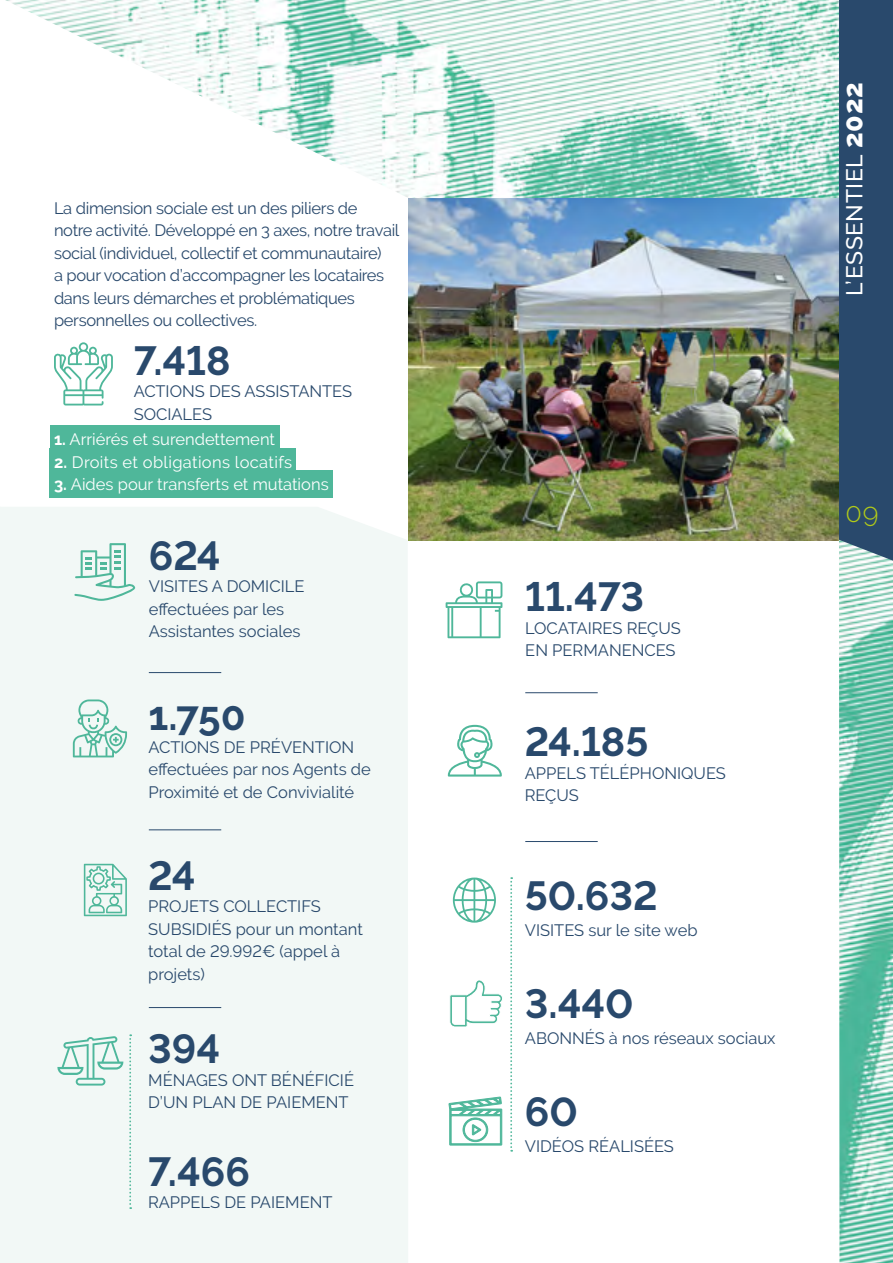
<style>
.page{position:relative;width:893px;height:1263px;background:#fff}
.page>*{position:absolute;margin:0;border:0;box-sizing:border-box;transform-origin:0 0}
.Données_chiffre{font:700 40.5px "Raleway";color:#29496c}
.t1{font:300 27px "Raleway";color:#b2cb18}
.t2{font:500 22.95px "Raleway";letter-spacing:.025em;color:#fff}
.données_texte{font:16.5px/22.5px "Raleway";color:#29496c}
.données_texte-2{font:16.5px/22.5px "Raleway";letter-spacing:-.02em;color:#29496c}
.données_texte-3{font:16.5px "Raleway";color:#fff}
.données_texte-4{font:16.5px "Raleway";letter-spacing:.02em;color:#fff}
.s1{font-weight:700}
.s2{font-weight:800;font-size:27px}
</style>
<div class="page">
<img style="left:5px;top:0;width:834px;height:195px">
<img style="left:839px;top:561px;width:54px;height:702px">
<div style="left:1px;top:507px;width:407px;height:756px;background:#f2f8f6"></div>
<svg style="left:84px;top:864px;width:43px;height:52px"></svg>
<svg style="left:446px;top:581px;width:56px;height:57px"></svg>
<svg style="left:448px;top:725px;width:54px;height:52px"></svg>
<svg style="left:510px;top:877px;width:2px;height:275px"></svg>
<hr style="left:149px;top:672px;width:72px;height:1px;background:#29496c">
<hr style="left:525px;top:692px;width:73px;height:1px;background:#29496c">
<hr style="left:525px;top:841px;width:73px;height:1px;background:#29496c">
<hr style="left:149px;top:829px;width:72px;height:1px;background:#29496c">
<hr style="left:149px;top:1007px;width:72px;height:1px;background:#29496c">
<svg style="left:54px;top:342px;width:59px;height:63px"></svg>
<img style="left:408px;top:198px;width:431px;height:342px">
<div style="left:839px;top:0;width:54px;height:561px;background:#29496c"></div>
<svg style="left:57px;top:1036px;width:66px;height:49px"></svg>
<svg style="left:129px;top:1034px;width:2px;height:175px"></svg>
<svg style="left:74px;top:543px;width:62px;height:58px"></svg>
<div style="left:50px;top:425px;width:229px;height:28px;background:#4fb79a"></div>
<div style="left:50px;top:448px;width:246px;height:28px;background:#4fb79a"></div>
<div style="left:50px;top:470px;width:283px;height:28px;background:#4fb79a"></div>
<svg style="left:73px;top:699px;width:54px;height:58px"></svg>
<svg style="left:453px;top:877px;width:43px;height:46px"></svg>
<svg style="left:449px;top:980px;width:53px;height:47px"></svg>
<svg style="left:448px;top:1097px;width:54px;height:48px"></svg>
<svg style="left:0;top:507px;width:1px;height:756px"></svg>
<p class="données_texte-2" style="left:54px;top:196px;width:347px">La dimension sociale est un des piliers de notre activité. Développé en 3 axes, notre travail social (individuel, collectif et communautaire)<br>a pour vocation d’accompagner les locataires dans leurs démarches et problématiques personnelles ou collectives.</p>
<p class="Données_chiffre" style="left:134px;top:338px;width:98px">7.418</p>
<p class="données_texte" style="left:134px;top:380px;width:220px">ACTIONS DES ASSISTANTES<br>SOCIALES</p>
<p class="données_texte-3" style="left:54px;top:430px;width:223px"><span class="s1">1.</span> Arriérés et surendettement</p>
<p class="données_texte-4" style="left:54px;top:452px;width:240px"><span class="s1">2.</span> Droits et obligations locatifs</p>
<p class="données_texte-3" style="left:54px;top:475px;width:276px"><span class="s1">3.</span> Aides pour transferts et mutations</p>
<p class="Données_chiffre" style="left:149px;top:532px;width:73px">624</p>
<p class="données_texte" style="left:149px;top:575px;width:157px">VISITES A DOMICILE</p>
<p class="données_texte" style="left:149px;top:598px;width:153px">effectuées par les<br>Assistantes sociales</p>
<p class="Données_chiffre" style="left:148px;top:693px;width:99px">1.750</p>
<p class="données_texte" style="left:148px;top:735px;width:224px">ACTIONS DE PRÉVENTION effectuées par nos Agents de<br>Proximité et de Convivialité</p>
<p class="Données_chiffre" style="left:148px;top:852px;width:49px">24</p>
<p class="données_texte" style="left:148px;top:895px;width:216px">PROJETS COLLECTIFS<br>SUBSIDIÉS pour un montant total de 29.992€ (appel à projets)</p>
<p class="Données_chiffre" style="left:148px;top:1026px;width:74px">394</p>
<p class="données_texte" style="left:148px;top:1068px;width:207px">MÉNAGES ONT BÉNÉFICIÉ<br>D’UN PLAN DE PAIEMENT</p>
<p class="Données_chiffre" style="left:148px;top:1148px;width:103px">7.466</p>
<p class="données_texte" style="left:148px;top:1191px;width:186px">RAPPELS DE PAIEMENT</p>
<p class="t2" style="left:841px;top:296px;width:215px;rotate:-90deg">L’ESSENTIEL <span class="s2">2022</span></p>
<p class="Données_chiffre" style="left:525px;top:574px;width:121px">11.473</p>
<p class="données_texte" style="left:525px;top:617px;width:157px">LOCATAIRES REÇUS<br>EN PERMANENCES</p>
<p class="Données_chiffre" style="left:525px;top:719px;width:125px">24.185</p>
<p class="données_texte" style="left:525px;top:762px;width:203px">APPELS TÉLÉPHONIQUES<br>REÇUS</p>
<p class="Données_chiffre" style="left:525px;top:872px;width:134px">50.632</p>
<p class="données_texte" style="left:525px;top:919px;width:174px">VISITES sur le site web</p>
<p class="Données_chiffre" style="left:525px;top:981px;width:110px">3.440</p>
<p class="données_texte" style="left:525px;top:1027px;width:252px">ABONNÉS à nos réseaux sociaux</p>
<p class="Données_chiffre" style="left:525px;top:1089px;width:54px">60</p>
<p class="données_texte" style="left:525px;top:1135px;width:151px">VIDÉOS RÉALISÉES</p>
<p class="t1" style="left:846px;top:497px;width:34px">09</p>
</div>
